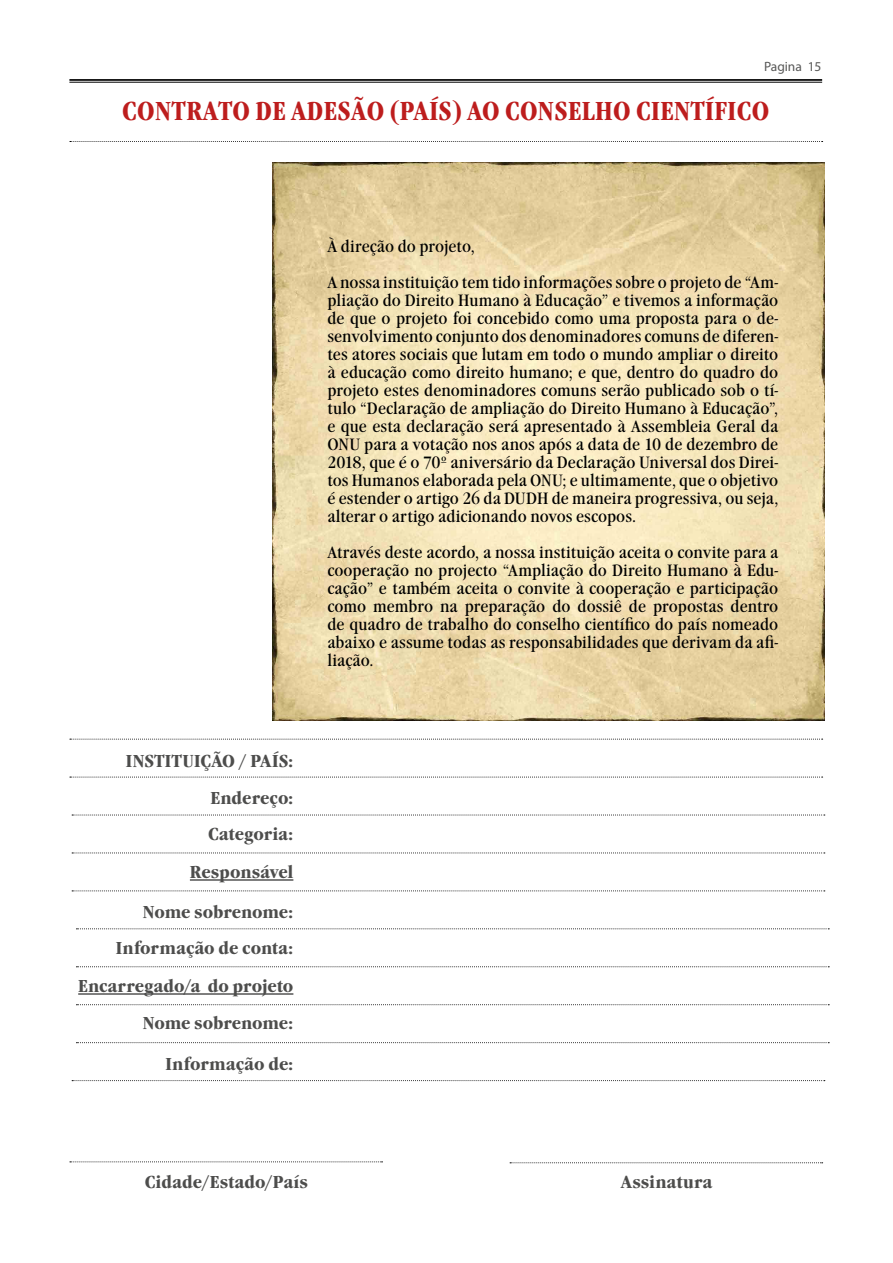
<style>
.page{position:relative;width:893px;height:1263px;background:#fff}
.page>*{position:absolute;margin:0;border:0;box-sizing:border-box;transform-origin:0 0}
.t1{font:700 condensed 27px "Garamond Itc TOT";letter-spacing:.015em;color:#bd1d1d}
.t2{font:700 condensed 18px/37px "Garamond Itc TOT";color:#4d4d4c;text-align:right;scale:1.1 1}
.t3{font:condensed 17.1px/18px "Garamond Itc TOT";color:#000;text-align:justify;scale:1.1 1}
.t4{font:13.5px "Myriad Pro";color:#575756}
</style>
<div class="page">
<hr style="left:69px;top:79px;width:753px;height:2px;background:#000">
<hr style="left:69px;top:82px;width:753px;height:1px;background:#000">
<svg style="left:70px;top:141px;width:753px;height:1px"></svg>
<svg style="left:72px;top:814px;width:753px;height:1px"></svg>
<svg style="left:72px;top:890px;width:753px;height:1px"></svg>
<svg style="left:76px;top:966px;width:753px;height:1px"></svg>
<svg style="left:72px;top:852px;width:753px;height:1px"></svg>
<svg style="left:76px;top:928px;width:753px;height:1px"></svg>
<svg style="left:76px;top:1004px;width:753px;height:1px"></svg>
<svg style="left:76px;top:1042px;width:753px;height:1px"></svg>
<svg style="left:70px;top:777px;width:753px;height:1px"></svg>
<svg style="left:510px;top:1162px;width:313px;height:1px"></svg>
<svg style="left:70px;top:1161px;width:313px;height:1px"></svg>
<svg style="left:72px;top:1080px;width:753px;height:1px"></svg>
<svg style="left:70px;top:739px;width:753px;height:1px"></svg>
<hr style="left:190px;top:879px;width:103px;height:2px;background:#4d4d4c">
<hr style="left:78px;top:993px;width:215px;height:2px;background:#4d4d4c">
<img style="left:272px;top:162px;width:553px;height:558px">
<p class="t4" style="left:764px;top:58px;width:59px">Pagina 15</p>
<h1 class="t1" style="left:122px;top:96px;width:648px">CONTRATO DE ADESÃO (PAÍS) AO CONSELHO CIENTÍFICO</h1>
<p class="t2" style="left:126px;top:742px;width:154px">INSTITUIÇÃO / PAÍS:<br>Endereço:<br>Categoria:<br>Responsável</p>
<p class="t2" style="left:78px;top:894px;width:197px">Nome sobrenome:<br>Informação de conta:<br>Encarregado/a do projeto<br>Nome sobrenome:</p>
<p class="t2" style="left:166px;top:1045px;width:118px">Informação de:</p>
<p class="t3" style="left:327px;top:228px;width:411px;line-height:36px">À direção do projeto,<br>A nossa instituição tem tido informações sobre o projeto de “Am-</p>
<p class="t3" style="left:327px;top:291px;width:411px">pliação do Direito Humano à Educação” e tivemos a informação de que o projeto foi concebido como uma proposta para o de&shy;senvolvimento conjunto dos denominadores comuns de diferen&shy;tes atores sociais que lutam em todo o mundo ampliar o direito à educação como direito humano; e que, dentro do quadro do projeto estes denominadores comuns serão publicado sob o tí&shy;tulo “Declaração de ampliação do Direito Humano à Educação”, e que esta declaração será apresentado à Assembleia Geral da ONU para a votação nos anos após a data de 10 de dezembro de 2018, que é o 70º aniversário da Declaração Universal dos Direi&shy;tos Humanos elaborada pela ONU; e ultimamente, que o objetivo é estender o artigo 26 da DUDH de maneira progressiva, ou seja, alterar o artigo adicionando novos escopos.</p>
<p class="t3" style="left:327px;top:543px;width:411px">Através deste acordo, a nossa instituição aceita o convite para a cooperação no projecto “Ampliação do Direito Humano à Edu&shy;cação” e também aceita o convite à cooperação e participação como membro na preparação do dossiê de propostas dentro de quadro de trabalho do conselho científico do país nomeado abaixo e assume todas as responsabilidades que derivam da afi&shy;liação.</p>
<p class="t2" style="left:145px;top:1164px;width:150px">Cidade/Estado/País</p>
<p class="t2" style="left:621px;top:1164px;width:85px">Assinatura</p>
</div>
